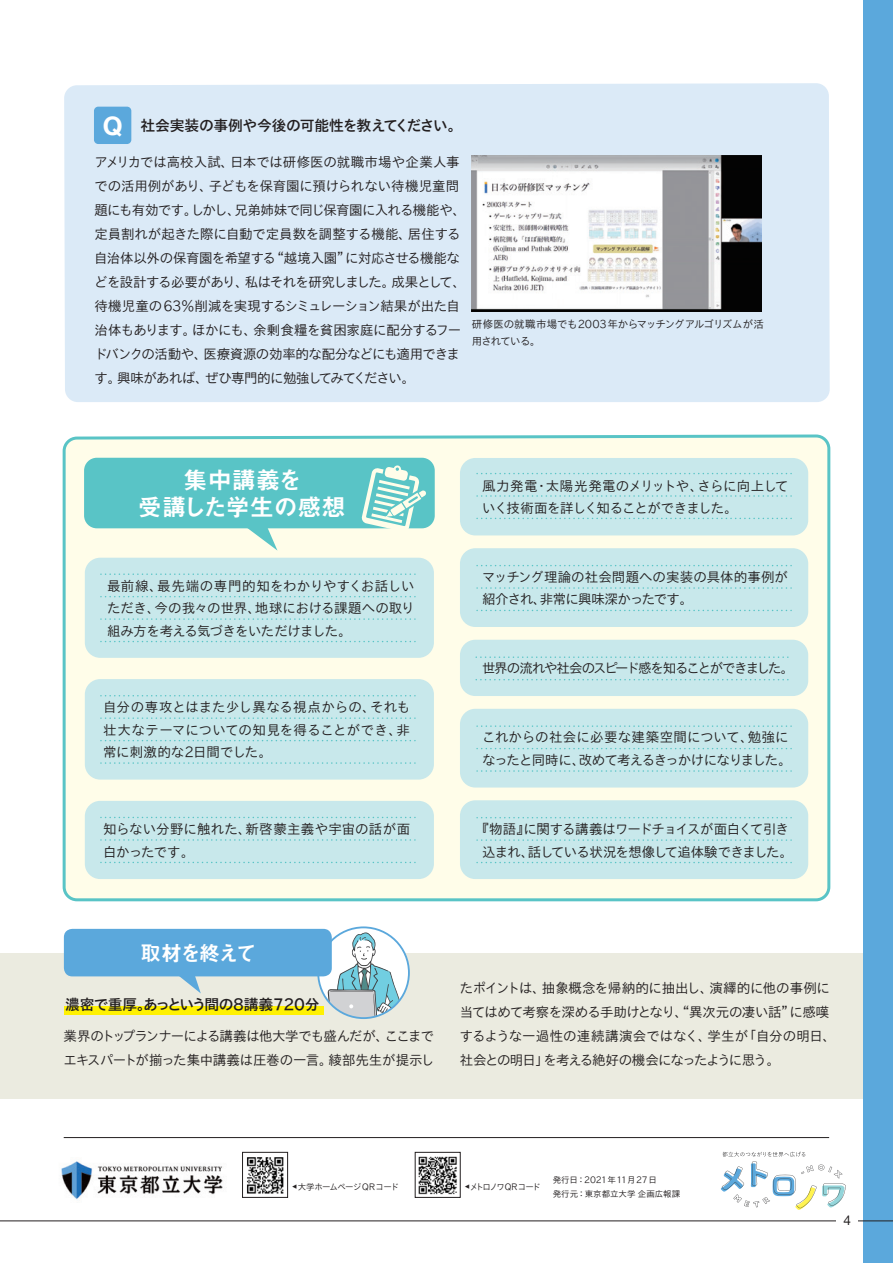
<style>
.page{position:relative;width:893px;height:1263px;background:#fff}
.page>*{position:absolute;margin:0;border:0;box-sizing:border-box;transform-origin:0 0}
.t1{font:24px/27px "Midashi Go Pr 6 N MB31";letter-spacing:-.005em;color:#fff;text-align:center}
.t2{font:21px "Midashi Go Pr 6 N MB31";letter-spacing:-.095em;color:#fff}
.t3{font:14.85px "TB Go Std DB";letter-spacing:-.03em;color:#231f20}
.t4{font:13.5px/23.9px "TB Go Std L";letter-spacing:-.035em;color:#231f20}
.t5{font:13.5px/23.9px "TB Go Std L";letter-spacing:-.06em;color:#231f20}
.t6{font:13.5px/22.5px "TB Go Std L";letter-spacing:-.065em;color:#231f20;text-align:center}
.t7{font:13.5px/22.5px "TB Go Std L";letter-spacing:.005em;color:#231f20}
.t8{font:13.5px "TB Go Std L";letter-spacing:-.105em;color:#231f20}
.t9{font:13.5px "Helvetica Neue";color:#231f20}
.t10{font:10.5px/16.5px "TB Go Std L";letter-spacing:-.03em;color:#231f20}
.t11{font:8.55px "TB Go Std L";letter-spacing:-.015em;color:#231f20}
.t12{font:8.55px "TB Go Std L";letter-spacing:-.08em;color:#231f20}
.t13{font:8.55px "TB Go Std L";letter-spacing:-.165em;color:#231f20}
.t14{font:6.75px "TB Go Std L";color:#231f20}
.s1{font-family:"Helvetica Neue";font-weight:700;font-size:25.5px;color:#fff}
</style>
<div class="page">
<div style="left:0;top:953px;width:893px;height:145px;background:#ebebe0"></div>
<img style="left:415px;top:1152px;width:46px;height:46px">
<img style="left:242px;top:1157px;width:46px;height:41px">
<div style="left:242px;top:1152px;width:46px;height:45px;border:1px solid #231f20"></div>
<svg style="left:721px;top:1151px;width:125px;height:59px"></svg>
<img style="left:61px;top:1161px;width:162px;height:39px">
<hr style="left:64px;top:1137px;width:765px;height:1px;background:#231f20">
<div style="left:64px;top:1007px;width:259px;height:8px;background:#fff101"></div>
<svg style="left:321px;top:932px;width:88px;height:86px"></svg>
<div style="left:317px;top:926px;width:93px;height:93px;border:2px solid #5ba8dc;border-radius:50%"></div>
<svg style="left:178px;top:976px;width:23px;height:17px"></svg>
<div style="left:64px;top:929px;width:268px;height:47px;background:#5ba8dc;border-radius:9px"></div>
<div style="left:863px;top:0;width:30px;height:1263px;background:#5ba8dc"></div>
<div style="left:64px;top:83px;width:766px;height:319px;background:#dbeaf7"></div>
<svg style="left:62px;top:434px;width:769px;height:468px;background:#f3f8e7"></svg>
<div style="left:94px;top:107px;width:37px;height:37px;background:#5ba8dc;border-radius:4px"></div>
<div style="left:472px;top:157px;width:291px;height:233px;background:#dbeaf7"></div>
<div style="left:84px;top:458px;width:351px;height:70px;background:#59c4c6;border-radius:13px"></div>
<svg style="left:245px;top:528px;width:32px;height:23px"></svg>
<div style="left:85px;top:679px;width:349px;height:101px;background:#c8e8eb;border-radius:15px"></div>
<svg style="left:101px;top:695px;width:315px;height:1px"></svg>
<svg style="left:101px;top:717px;width:315px;height:2px"></svg>
<svg style="left:101px;top:740px;width:315px;height:1px"></svg>
<svg style="left:101px;top:762px;width:315px;height:2px"></svg>
<div style="left:85px;top:801px;width:349px;height:78px;background:#c8e8eb;border-radius:15px"></div>
<svg style="left:101px;top:817px;width:315px;height:1px"></svg>
<svg style="left:101px;top:839px;width:315px;height:2px"></svg>
<svg style="left:101px;top:862px;width:315px;height:1px"></svg>
<div style="left:85px;top:558px;width:349px;height:100px;background:#c8e8eb;border-radius:15px"></div>
<svg style="left:101px;top:573px;width:315px;height:2px"></svg>
<svg style="left:101px;top:596px;width:315px;height:1px"></svg>
<svg style="left:101px;top:618px;width:315px;height:2px"></svg>
<svg style="left:101px;top:641px;width:315px;height:1px"></svg>
<div style="left:460px;top:458px;width:348px;height:77px;background:#c8e8eb;border-radius:15px"></div>
<svg style="left:477px;top:473px;width:315px;height:1px"></svg>
<svg style="left:477px;top:495px;width:315px;height:2px"></svg>
<svg style="left:477px;top:518px;width:315px;height:1px"></svg>
<div style="left:460px;top:548px;width:348px;height:79px;background:#c8e8eb;border-radius:15px"></div>
<svg style="left:477px;top:565px;width:315px;height:1px"></svg>
<svg style="left:477px;top:587px;width:315px;height:2px"></svg>
<svg style="left:477px;top:610px;width:315px;height:1px"></svg>
<div style="left:460px;top:709px;width:348px;height:78px;background:#c8e8eb;border-radius:15px"></div>
<svg style="left:477px;top:725px;width:315px;height:2px"></svg>
<svg style="left:477px;top:748px;width:315px;height:1px"></svg>
<svg style="left:477px;top:770px;width:315px;height:2px"></svg>
<div style="left:460px;top:800px;width:348px;height:79px;background:#c8e8eb;border-radius:15px"></div>
<svg style="left:477px;top:817px;width:315px;height:1px"></svg>
<svg style="left:477px;top:839px;width:315px;height:2px"></svg>
<svg style="left:477px;top:862px;width:315px;height:1px"></svg>
<div style="left:460px;top:640px;width:348px;height:56px;background:#c8e8eb;border-radius:15px"></div>
<svg style="left:476px;top:656px;width:313px;height:2px"></svg>
<svg style="left:476px;top:679px;width:313px;height:1px"></svg>
<svg style="left:361px;top:465px;width:65px;height:67px"></svg>
<hr style="left:0;top:1220px;width:893px;height:1px;background:#231f20">
<div style="left:837px;top:1210px;width:21px;height:21px;background:#fff"></div>
<img style="left:472px;top:155px;width:289px;height:157px">
<p class="t3" style="left:103px;top:113px;width:361px"><span class="s1">Q</span> 社会実装の事例や今後の可能性を教えてください。</p>
<p class="t4" style="left:94px;top:150px;width:374px">アメリカでは高校入試、日本では研修医の就職市場や企業人事での活用例があり、子どもを保育園に預けられない待機児童問題にも有効です。しかし、兄弟姉妹で同じ保育園に入れる機能や、定員割れが起きた際に自動で定員数を調整する機能、居住する自治体以外の保育園を希望する“越境入園”に対応させる機能などを設計する必要があり、私はそれを研究しました。成果として、待機児童の63％削減を実現するシミュレーション結果が出た自治体もあります。ほかにも、余剰食糧を貧困家庭に配分するフードバンクの活動や、医療資源の効率的な配分などにも適用できます。興味があれば、ぜひ専門的に勉強してみてください。</p>
<p class="t10" style="left:472px;top:316px;width:294px">研修医の就職市場でも2003年からマッチングアルゴリズムが活用されている。</p>
<h1 class="t1" style="left:138px;top:465px;width:209px">集中講義を<br>受講した学生の感想</h1>
<p class="t4" style="left:107px;top:574px;width:309px;line-height:22.5px;text-align:justify">最前線、最先端の専門的知をわかりやすくお話しいただき、今の我々の世界、地球における課題への取り組み方を考える気づきをいただけました。</p>
<p class="t4" style="left:103px;top:695px;width:309px;line-height:22.5px;text-align:justify">自分の専攻とはまた少し異なる視点からの、それも壮大なテーマについての知見を得ることができ、非常に刺激的な2日間でした。</p>
<p class="t7" style="left:103px;top:817px;width:309px">知らない分野に触れた、新啓蒙主義や宇宙の話が面白かったです。</p>
<p class="t4" style="left:482px;top:474px;width:308px;line-height:22.5px">風力発電・太陽光発電のメリットや、さらに向上していく技術面を詳しく知ることができました。</p>
<p class="t4" style="left:482px;top:565px;width:307px;line-height:22.5px">マッチング理論の社会問題への実装の具体的事例が紹介され、非常に興味深かったです。</p>
<p class="t8" style="left:482px;top:657px;width:314px">世界の流れや社会のスピード感を知ることができました。</p>
<p class="t4" style="left:482px;top:725px;width:311px;line-height:22.5px">これからの社会に必要な建築空間について、勉強になったと同時に、改めて考えるきっかけになりました。</p>
<p class="t6" style="left:475px;top:817px;width:319px">『物語』に関する講義はワードチョイスが面白くて引き込まれ、話している状況を想像して追体験できました。</p>
<h2 class="t2" style="left:140px;top:937px;width:118px">取材を終えて</h2>
<p class="t3" style="left:65px;top:991px;width:256px">濃密で重厚。あっという間の8講義720分</p>
<p class="t5" style="left:64px;top:1023px;width:372px">業界のトップランナーによる講義は他大学でも盛んだが、ここまでエキスパートが揃った集中講義は圧巻の一言。綾部先生が提示し</p>
<p class="t4" style="left:460px;top:976px;width:378px">たポイントは、抽象概念を帰納的に抽出し、演繹的に他の事例に当てはめて考察を深める手助けとなり、“異次元の凄い話”に感嘆するような一過性の連続講演会ではなく、学生が「自分の明日、社会との明日」を考える絶好の機会になったように思う。</p>
<p class="t14" style="left:289px;top:1190px;width:8px;rotate:-90deg">▲</p>
<p class="t12" style="left:298px;top:1179px;width:102px">大学ホームページ QRコード</p>
<p class="t13" style="left:470px;top:1179px;width:72px">メトロノワQRコード</p>
<p class="t14" style="left:462px;top:1190px;width:8px;rotate:-90deg">▲</p>
<p class="t11" style="left:553px;top:1172px;width:106px">発行日：2021年11月27日</p>
<p class="t11" style="left:553px;top:1186px;width:129px">発行元：東京都立大学 企画広報課</p>
<p class="t9" style="left:843px;top:1211px;width:9px">4</p>
</div>
